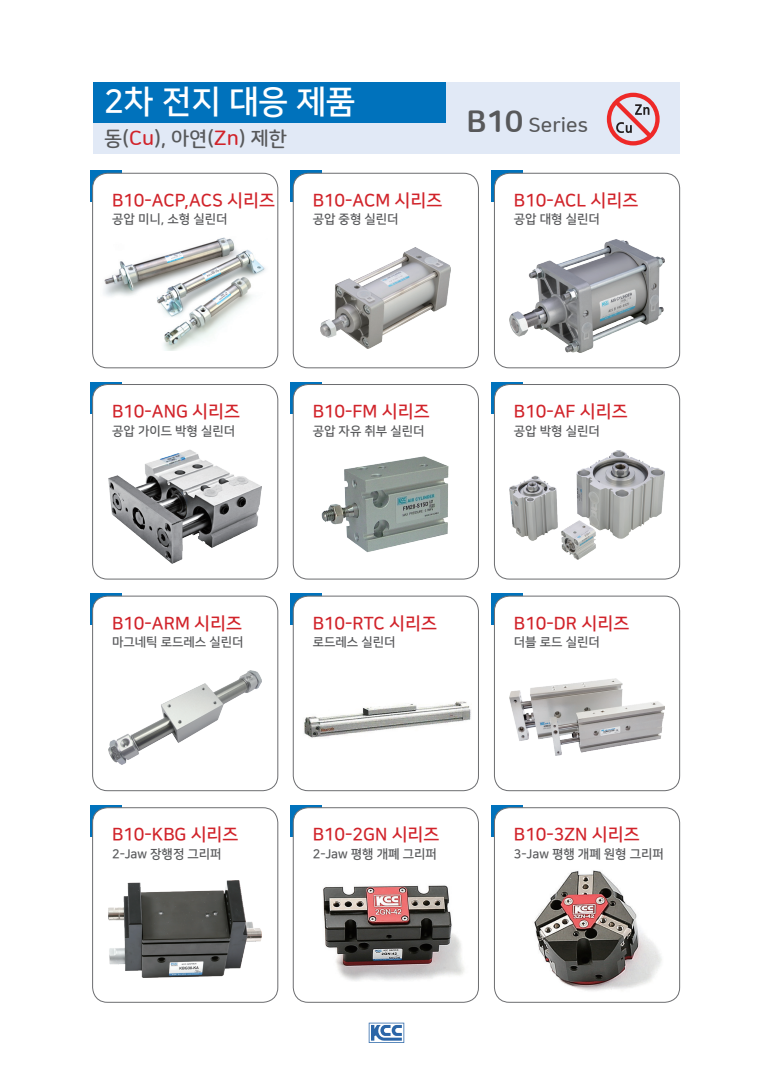
<style>
.page{position:relative;width:773px;height:1081px;background:#fff}
.page>*{position:absolute;margin:0;border:0;box-sizing:border-box;transform-origin:0 0}
.t1{font:32.5px "Nanum Square B";color:#fff}
.t2{font:20px "Nanum Square Round B";color:#57585a}
.t3{font:17.5px "Nanum Square B";color:#d1232a}
.t4{font:12.5px "Nanum Square B";color:#57585a}
.s1{color:#d1232a}
.s2{font-family:"Nanum Square Round EB";font-size:30px}
</style>
<div class="page">
<svg style="left:90px;top:171px;width:31px;height:31px"></svg>
<div style="left:90px;top:382px;width:31px;height:31px;background:#0072bc"></div>
<svg style="left:90px;top:593px;width:31px;height:32px"></svg>
<div style="left:90px;top:805px;width:31px;height:31px;background:#0072bc"></div>
<svg style="left:290px;top:171px;width:32px;height:31px"></svg>
<svg style="left:290px;top:382px;width:32px;height:31px"></svg>
<svg style="left:290px;top:593px;width:32px;height:32px"></svg>
<svg style="left:290px;top:805px;width:32px;height:31px"></svg>
<svg style="left:491px;top:171px;width:32px;height:31px"></svg>
<div style="left:491px;top:382px;width:32px;height:31px;background:#0072bc"></div>
<svg style="left:491px;top:593px;width:32px;height:32px"></svg>
<div style="left:491px;top:805px;width:32px;height:31px;background:#0072bc"></div>
<div style="left:93px;top:173px;width:185px;height:195px;background:#fff;border-radius:15px"></div>
<div style="left:92px;top:173px;width:186px;height:195px;border:1px solid #6c6d70;border-radius:15px"></div>
<div style="left:93px;top:384px;width:185px;height:195px;background:#fff;border-radius:15px"></div>
<div style="left:92px;top:384px;width:186px;height:195px;border:1px solid #6c6d70;border-radius:15px"></div>
<div style="left:93px;top:596px;width:185px;height:194px;background:#fff;border-radius:15px"></div>
<div style="left:92px;top:596px;width:186px;height:195px;border:1px solid #6c6d70;border-radius:15px"></div>
<div style="left:93px;top:808px;width:185px;height:194px;background:#fff;border-radius:15px"></div>
<div style="left:92px;top:807px;width:186px;height:195px;border:1px solid #6c6d70;border-radius:15px"></div>
<div style="left:293px;top:173px;width:185px;height:195px;background:#fff;border-radius:15px"></div>
<div style="left:293px;top:173px;width:185px;height:195px;border:1px solid #6c6d70;border-radius:15px"></div>
<div style="left:293px;top:384px;width:185px;height:195px;background:#fff;border-radius:15px"></div>
<div style="left:293px;top:384px;width:185px;height:195px;border:1px solid #6c6d70;border-radius:15px"></div>
<div style="left:293px;top:596px;width:185px;height:194px;background:#fff;border-radius:15px"></div>
<div style="left:293px;top:596px;width:185px;height:195px;border:1px solid #6c6d70;border-radius:15px"></div>
<div style="left:293px;top:808px;width:185px;height:194px;background:#fff;border-radius:15px"></div>
<div style="left:293px;top:807px;width:185px;height:195px;border:1px solid #6c6d70;border-radius:15px"></div>
<div style="left:494px;top:173px;width:185px;height:195px;background:#fff;border-radius:15px"></div>
<div style="left:494px;top:173px;width:185px;height:195px;border:1px solid #6c6d70;border-radius:15px"></div>
<div style="left:494px;top:384px;width:185px;height:195px;background:#fff;border-radius:15px"></div>
<div style="left:494px;top:384px;width:185px;height:195px;border:1px solid #6c6d70;border-radius:15px"></div>
<div style="left:494px;top:596px;width:185px;height:194px;background:#fff;border-radius:15px"></div>
<div style="left:494px;top:596px;width:185px;height:195px;border:1px solid #6c6d70;border-radius:15px"></div>
<div style="left:494px;top:808px;width:185px;height:194px;background:#fff;border-radius:15px"></div>
<div style="left:494px;top:807px;width:185px;height:195px;border:1px solid #6c6d70;border-radius:15px"></div>
<img style="left:103px;top:237px;width:163px;height:113px">
<img style="left:109px;top:449px;width:153px;height:114px">
<img style="left:109px;top:671px;width:153px;height:93px">
<img style="left:109px;top:881px;width:153px;height:96px">
<img style="left:323px;top:885px;width:142px;height:96px">
<img style="left:534px;top:870px;width:128px;height:121px">
<img style="left:321px;top:247px;width:130px;height:102px">
<img style="left:321px;top:456px;width:128px;height:96px">
<img style="left:304px;top:701px;width:167px;height:37px">
<img style="left:509px;top:239px;width:155px;height:114px">
<img style="left:509px;top:451px;width:155px;height:108px">
<img style="left:509px;top:678px;width:155px;height:77px">
<svg style="left:368px;top:1022px;width:36px;height:21px"></svg>
<div style="left:445px;top:82px;width:234px;height:72px;background:#e1e9f6"></div>
<div style="left:93px;top:123px;width:385px;height:31px;background:#e1e9f6"></div>
<div style="left:93px;top:82px;width:352px;height:41px;background:#0072bc"></div>
<div style="left:606px;top:93px;width:53px;height:52px;border:4px solid #ee2928;border-radius:50%"></div>
<svg style="left:610px;top:96px;width:46px;height:46px"></svg>
<h1 class="t1" style="left:104px;top:84px;width:253px">2차 전지 대응 제품</h1>
<p class="t2" style="left:104px;top:127px;width:184px">동(<span class="s1">Cu</span>), 아연(<span class="s1">Zn</span>) 제한</p>
<p class="t3" style="left:112px;top:191px;width:164px">B10-ACP,ACS 시리즈</p>
<p class="t4" style="left:112px;top:213px;width:117px">공압 미니, 소형 실린더</p>
<p class="t3" style="left:313px;top:191px;width:131px">B10-ACM 시리즈</p>
<p class="t4" style="left:313px;top:213px;width:87px">공압 중형 실린더</p>
<p class="t2" style="left:466px;top:114px;width:123px"><span class="s2">B10</span> Series</p>
<p class="t3" style="left:514px;top:191px;width:126px">B10-ACL 시리즈</p>
<p class="t4" style="left:514px;top:213px;width:87px">공압 대형 실린더</p>
<p class="t3" style="left:112px;top:402px;width:129px">B10-ANG 시리즈</p>
<p class="t4" style="left:112px;top:424px;width:125px">공압 가이드 박형 실린더</p>
<p class="t3" style="left:313px;top:402px;width:118px">B10-FM 시리즈</p>
<p class="t4" style="left:313px;top:424px;width:113px">공압 자유 취부 실린더</p>
<p class="t3" style="left:514px;top:402px;width:115px">B10-AF 시리즈</p>
<p class="t4" style="left:514px;top:424px;width:87px">공압 박형 실린더</p>
<p class="t3" style="left:112px;top:614px;width:131px">B10-ARM 시리즈</p>
<p class="t4" style="left:112px;top:636px;width:133px">마그네틱 로드레스 실린더</p>
<p class="t3" style="left:313px;top:614px;width:126px">B10-RTC 시리즈</p>
<p class="t4" style="left:313px;top:636px;width:84px">로드레스 실린더</p>
<p class="t3" style="left:514px;top:614px;width:117px">B10-DR 시리즈</p>
<p class="t4" style="left:514px;top:636px;width:87px">더블 로드 실린더</p>
<p class="t3" style="left:112px;top:825px;width:128px">B10-KBG 시리즈</p>
<p class="t4" style="left:112px;top:847px;width:111px">2-Jaw 장행정 그리퍼</p>
<p class="t3" style="left:313px;top:825px;width:128px">B10-2GN 시리즈</p>
<p class="t4" style="left:313px;top:847px;width:125px">2-Jaw 평행 개폐 그리퍼</p>
<p class="t3" style="left:514px;top:825px;width:127px">B10-3ZN 시리즈</p>
<p class="t4" style="left:514px;top:847px;width:151px">3-Jaw 평행 개폐 원형 그리퍼</p>
</div>
